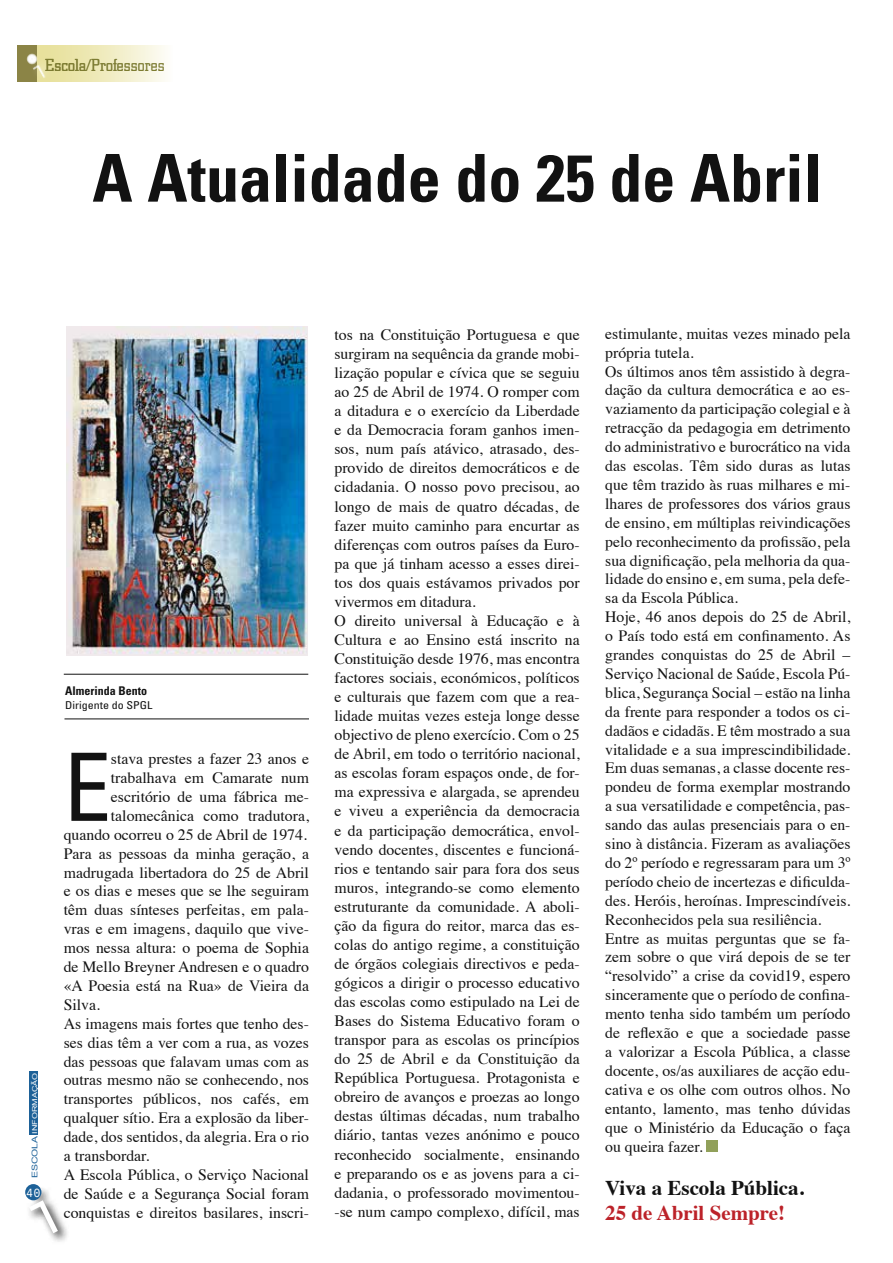
<style>
.page{position:relative;width:893px;height:1263px;background:#fff}
.page>*{position:absolute;margin:0;border:0;box-sizing:border-box;transform-origin:0 0}
.t1{font:condensed 94.35px "Univers";color:#121212}
.t2{font:700 condensed 66px "Univers";color:#121212}
.t3{font:700 21px "Times";color:#121212}
.t4{font:700 21px "Times";color:#bc2229}
.t5{font:18px "Civic";color:#7d7c31}
.t6{font:15.75px/19px "Times";color:#121212}
.t7{font:700 condensed 12px "Univers";color:#121212}
.t8{font:12px "Andale Mono";color:#fff}
.t9{font:condensed 10.8px "Univers";color:#121212;scale:1.11 1}
.t10{font:7.8px "Arial";color:#1d6198;scale:1.33 1}
.t11{font:6.75px "Arial";color:#fff;scale:1.33 1}
</style>
<div class="page">
<svg style="left:39px;top:1186px;width:28px;height:56px"></svg>
<svg style="left:29px;top:1189px;width:29px;height:44px"></svg>
<div style="left:25px;top:1184px;width:16px;height:16px;background:#1d6198;border-radius:50%"></div>
<div style="left:29px;top:1072px;width:9px;height:63px;background:#1d6198"></div>
<div style="left:37px;top:45px;width:136px;height:37px;background:linear-gradient(to right,#e5dd90,#fcfbf4)"></div>
<div style="left:17px;top:45px;width:20px;height:37px;background:#8b8446"></div>
<div style="left:29px;top:56px;width:27px;height:27px;background:#fff;opacity:.25"></div>
<svg style="left:27px;top:53px;width:10px;height:12px"></svg>
<svg style="left:33px;top:64px;width:13px;height:16px"></svg>
<div style="left:707px;top:1140px;width:11px;height:11px;background:#91a05a"></div>
<hr style="left:64px;top:674px;width:244px;height:1px;background:#121212">
<hr style="left:64px;top:719px;width:245px;height:1px;background:#121212">
<img style="left:67px;top:327px;width:240px;height:329px">
<p class="t5" style="left:45px;top:56px;width:121px">Escola/Professores</p>
<h2 class="t2" style="left:92px;top:138px;width:731px">A Atualidade do 25 de Abril</h2>
<p class="t11" style="left:30px;top:1134px;width:47px;rotate:-90deg">INFORMAÇÃO</p>
<p class="t10" style="left:30px;top:1178px;width:34px;rotate:-90deg">ESCOLA</p>
<p class="t8" style="left:26px;top:1185px;width:16px">40</p>
<p class="t7" style="left:65px;top:683px;width:83px">Almerinda Bento</p>
<p class="t9" style="left:65px;top:698px;width:80px">Dirigente do SPGL</p>
<h1 class="t1" style="left:64px;top:727px;width:49px">E</h1>
<p class="t6" style="left:111px;top:748px;width:200px">stava prestes a fazer 23 anos e</p>
<p class="t6" style="left:111px;top:767px;width:200px">trabalhava em Camarate num</p>
<p class="t6" style="left:111px;top:786px;width:200px">escritório de uma fábrica me-</p>
<p class="t6" style="left:111px;top:805px;width:200px">talomecânica como tradutora,</p>
<p class="t6" style="left:64px;top:823px;width:245px">quando ocorreu o 25 de Abril de 1974.</p>
<p class="t6" style="left:64px;top:842px;width:247px">Para as pessoas da minha geração, a</p>
<p class="t6" style="left:64px;top:861px;width:247px">madrugada libertadora do 25 de Abril</p>
<p class="t6" style="left:64px;top:880px;width:247px">e os dias e meses que se lhe seguiram</p>
<p class="t6" style="left:64px;top:899px;width:247px">têm duas sínteses perfeitas, em pala-</p>
<p class="t6" style="left:64px;top:918px;width:247px">vras e em imagens, daquilo que vive-</p>
<p class="t6" style="left:64px;top:937px;width:247px">mos nessa altura: o poema de Sophia</p>
<p class="t6" style="left:64px;top:956px;width:247px">de Mello Breyner Andresen e o quadro</p>
<p class="t6" style="left:64px;top:975px;width:247px">«A Poesia está na Rua» de Vieira da</p>
<p class="t6" style="left:64px;top:994px;width:38px">Silva.</p>
<p class="t6" style="left:64px;top:1012px;width:247px">As imagens mais fortes que tenho des-</p>
<p class="t6" style="left:64px;top:1031px;width:247px">ses dias têm a ver com a rua, as vozes</p>
<p class="t6" style="left:64px;top:1050px;width:247px">das pessoas que falavam umas com as</p>
<p class="t6" style="left:64px;top:1069px;width:247px">outras mesmo não se conhecendo, nos</p>
<p class="t6" style="left:64px;top:1088px;width:247px">transportes públicos, nos cafés, em</p>
<p class="t6" style="left:64px;top:1107px;width:247px">qualquer sítio. Era a explosão da liber-</p>
<p class="t6" style="left:64px;top:1126px;width:247px">dade, dos sentidos, da alegria. Era o rio</p>
<p class="t6" style="left:64px;top:1145px;width:87px">a transbordar.</p>
<p class="t6" style="left:64px;top:1164px;width:247px">A Escola Pública, o Serviço Nacional</p>
<p class="t6" style="left:64px;top:1183px;width:247px">de Saúde e a Segurança Social foram</p>
<p class="t6" style="left:64px;top:1201px;width:247px">conquistas e direitos basilares, inscri-</p>
<p class="t6" style="left:334px;top:324px;width:247px">tos na Constituição Portuguesa e que surgiram na sequência da grande mobi&shy;lização popular e cívica que se seguiu ao 25 de Abril de 1974. O romper com a ditadura e o exercício da Liberdade e da Democracia foram ganhos imen&shy;sos, num país atávico, atrasado, des&shy;provido de direitos democráticos e de cidadania. O nosso povo precisou, ao longo de mais de quatro décadas, de fazer muito caminho para encurtar as diferenças com outros países da Euro&shy;pa que já tinham acesso a esses direi&shy;tos dos quais estávamos privados por vivermos em ditadura.<br>O direito universal à Educação e à Cultura e ao Ensino está inscrito na Constituição desde 1976, mas encontra factores sociais, económicos, políticos e culturais que fazem com que a rea&shy;lidade muitas vezes esteja longe desse objectivo de pleno exercício. Com o 25 de Abril, em todo o território nacional, as escolas foram espaços onde, de for&shy;ma expressiva e alargada, se aprendeu e viveu a experiência da democracia e da participação democrática, envol&shy;vendo docentes, discentes e funcioná&shy;rios e tentando sair para fora dos seus muros, integrando-se como elemento estruturante da comunidade. A aboli&shy;ção da figura do reitor, marca das es&shy;colas do antigo regime, a constituição de órgãos colegiais directivos e peda&shy;gógicos a dirigir o processo educativo das escolas como estipulado na Lei de Bases do Sistema Educativo foram o transpor para as escolas os princípios do 25 de Abril e da Constituição da República Portuguesa. Protagonista e obreiro de avanços e proezas ao longo destas últimas décadas, num trabalho diário, tantas vezes anónimo e pouco reconhecido socialmente, ensinando e preparando os e as jovens para a ci&shy;dadania, o professorado movimentou--se num campo complexo, difícil, mas</p>
<p class="t6" style="left:605px;top:323px;width:247px">estimulante, muitas vezes minado pela própria tutela.<br>Os últimos anos têm assistido à degra&shy;dação da cultura democrática e ao es&shy;vaziamento da participação colegial e à retracção da pedagogia em detrimento do administrativo e burocrático na vida das escolas. Têm sido duras as lutas que têm trazido às ruas milhares e mi&shy;lhares de professores dos vários graus de ensino, em múltiplas reivindicações pelo reconhecimento da profissão, pela sua dignificação, pela melhoria da qua&shy;lidade do ensino e, em suma, pela defe&shy;sa da Escola Pública.<br>Hoje, 46 anos depois do 25 de Abril, o País todo está em confinamento. As grandes conquistas do 25 de Abril – Serviço Nacional de Saúde, Escola Pú&shy;blica, Segurança Social – estão na linha da frente para responder a todos os ci&shy;dadãos e cidadãs. E têm mostrado a sua vitalidade e a sua imprescindibilidade.<br>Em duas semanas, a classe docente res&shy;pondeu de forma exemplar mostrando a sua versatilidade e competência, pas&shy;sando das aulas presenciais para o en&shy;sino à distância. Fizeram as avaliações do 2º período e regressaram para um 3º período cheio de incertezas e dificulda&shy;des. Heróis, heroínas. Imprescindíveis.<br>Reconhecidos pela sua resiliência.<br>Entre as muitas perguntas que se fa&shy;zem sobre o que virá depois de se ter “resolvido” a crise da covid19, espero sinceramente que o período de confina&shy;mento tenha sido também um período de reflexão e que a sociedade passe a valorizar a Escola Pública, a classe docente, os/as auxiliares de acção edu&shy;cativa e os olhe com outros olhos. No entanto, lamento, mas tenho dúvidas que o Ministério da Educação o faça ou queira fazer.</p>
<h3 class="t3" style="left:605px;top:1168px;width:200px">Viva a Escola Pública.</h3>
<h3 class="t4" style="left:605px;top:1193px;width:181px">25 de Abril Sempre!</h3>
</div>
